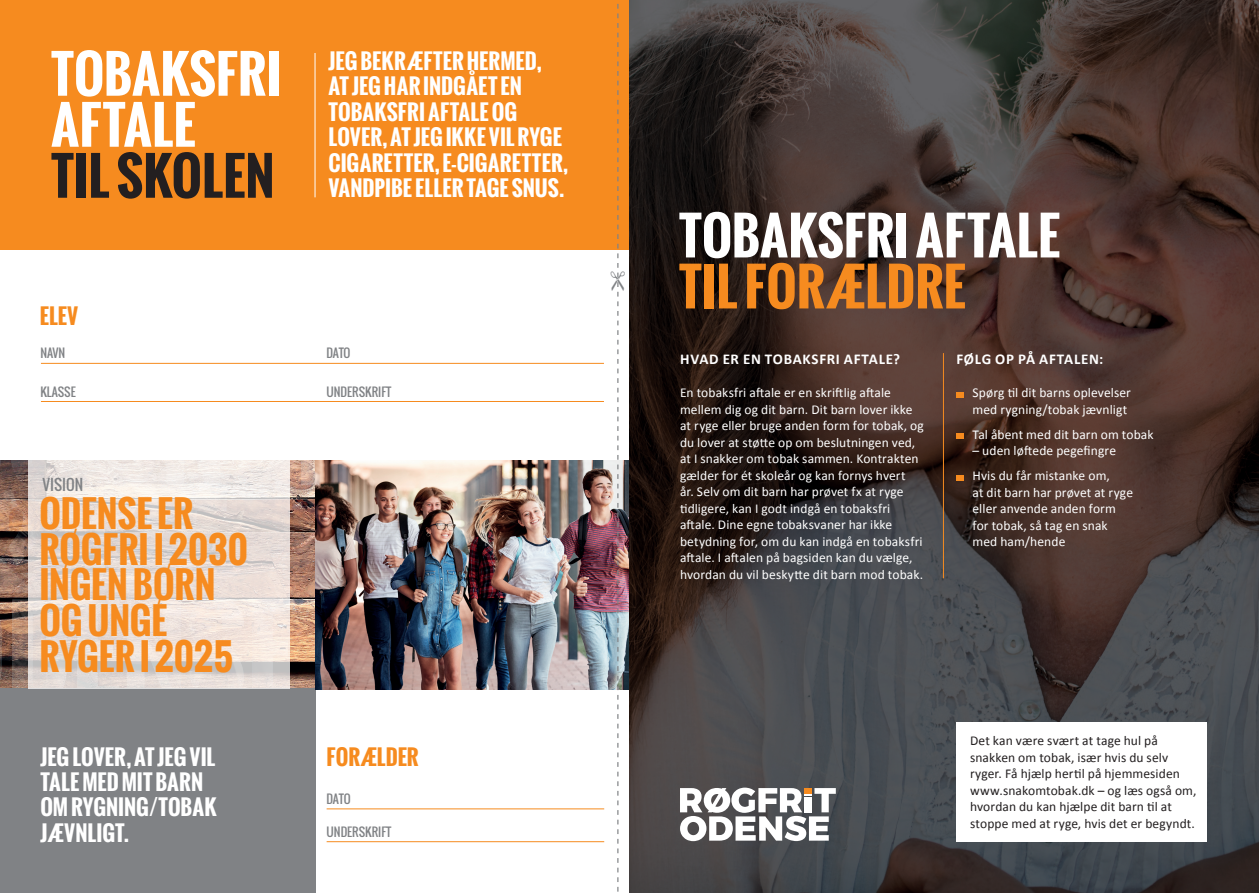
<style>
.page{position:relative;width:1259px;height:893px;background:#fff}
.page>*{position:absolute;margin:0;border:0;box-sizing:border-box;transform-origin:0 0}
.t1{font:700 51px/51px "Oswald";color:#fff}
.t2{font:700 51px "Oswald";color:#f68b1f}
.t3{font:700 51px "Oswald";color:#231f20}
.t4{font:700 36.15px/35.5px "Oswald";color:#f68b1f}
.t5{font:700 21.3px/25.5px "Oswald";color:#fff}
.t6{font:700 21.3px "Oswald";color:#f68b1f}
.t7{font:700 15px "Calibri";letter-spacing:.045em;color:#fff}
.t8{font:15px "Oswald";color:#808285}
.t9{font:13.5px/16.5px "Calibri";letter-spacing:.005em;color:#fff}
.t10{font:13.5px/16.5px "Calibri";letter-spacing:.005em;color:#231f20}
.t11{font:12px "Oswald";color:#808285}
</style>
<div class="page">
<img style="left:0;top:487px;width:315px;height:202px">
<img style="left:0;top:460px;width:315px;height:27px">
<div style="left:0;top:689px;width:315px;height:204px;background:#808285"></div>
<img style="left:315px;top:460px;width:314px;height:230px">
<div style="left:0;top:0;width:629px;height:250px;background:#f68b1f"></div>
<hr style="left:315px;top:53px;width:1px;height:144px;background:#fff">
<img style="left:629px;top:0;width:630px;height:893px">
<hr style="left:943px;top:353px;width:1px;height:225px;background:#f68b1f">
<div style="left:956px;top:722px;width:250px;height:120px;background:#fff"></div>
<svg style="left:28px;top:460px;width:262px;height:229px;background:#e6ddd9"></svg>
<hr style="left:327px;top:841px;width:277px;height:1px;background:#f68b1f">
<hr style="left:327px;top:809px;width:277px;height:1px;background:#f68b1f">
<svg style="left:680px;top:788px;width:156px;height:53px"></svg>
<div style="left:805px;top:797px;width:7px;height:15px;background:#fff"></div>
<svg style="left:956px;top:392px;width:7px;height:5px"></svg>
<div style="left:956px;top:433px;width:7px;height:6px;background:#f68b1f"></div>
<svg style="left:956px;top:475px;width:7px;height:5px"></svg>
<hr style="left:41px;top:363px;width:563px;height:1px;background:#f68b1f">
<hr style="left:41px;top:401px;width:563px;height:1px;background:#f68b1f">
<img style="left:611px;top:3px;width:14px;height:889px">
<h1 class="t1" style="left:51px;top:48px;width:231px">TOBAKSFRI<br>AFTALE</h1>
<h1 class="t3" style="left:51px;top:138px;width:225px">TIL SKOLEN</h1>
<h3 class="t6" style="left:40px;top:300px;width:40px">ELEV</h3>
<h3 class="t5" style="left:328px;top:48px;width:241px">JEG BEKRÆFTER HERMED,<br>AT JEG HAR INDGÅET EN<br>TOBAKSFRI AFTALE OG<br>LOVER, AT JEG IKKE VIL RYGE<br>CIGARETTER, E-CIGARETTER,<br>VANDPIBE ELLER TAGE SNUS.</h3>
<p class="t11" style="left:40px;top:344px;width:26px">NAVN</p>
<p class="t11" style="left:326px;top:344px;width:26px">DATO</p>
<p class="t11" style="left:40px;top:382px;width:37px">KLASSE</p>
<p class="t11" style="left:326px;top:382px;width:66px">UNDERSKRIFT</p>
<p class="t8" style="left:43px;top:473px;width:42px">VISION</p>
<h2 class="t4" style="left:39px;top:496px;width:210px">ODENSE ER<br>RØGFRI I 2030<br>INGEN BØRN<br>OG UNGE<br>RYGER I 2025</h2>
<h3 class="t5" style="left:40px;top:744px;width:178px">JEG LOVER, AT JEG VIL<br>TALE MED MIT BARN<br>OM RYGNING/TOBAK<br>JÆVNLIGT.</h3>
<h3 class="t6" style="left:327px;top:741px;width:94px">FORÆLDER</h3>
<p class="t11" style="left:327px;top:790px;width:26px">DATO</p>
<p class="t11" style="left:327px;top:822px;width:66px">UNDERSKRIFT</p>
<h1 class="t1" style="left:679px;top:210px;width:383px">TOBAKSFRI AFTALE</h1>
<h1 class="t2" style="left:679px;top:249px;width:288px">TIL FORÆLDRE</h1>
<p class="t7" style="left:680px;top:350px;width:221px">HVAD ER EN TOBAKSFRI AFTALE?</p>
<p class="t9" style="left:680px;top:384px;width:245px">En tobaksfri aftale er en skriftlig aftale mellem dig og dit barn. Dit barn lover ikke at ryge eller bruge anden form for tobak, og du lover at støtte op om beslutningen ved, at I snakker om tobak sammen. Kontrakten gælder for ét skoleår og kan fornys hvert<br>år. Selv om dit barn har prøvet fx at ryge tidligere, kan I godt indgå en tobaksfri aftale. Dine egne tobaksvaner har ikke betydning for, om du kan indgå en tobaksfri aftale. I aftalen på bagsiden kan du vælge, hvordan du vil beskytte dit barn mod tobak.</p>
<p class="t7" style="left:956px;top:350px;width:148px">FØLG OP PÅ AFTALEN:</p>
<p class="t9" style="left:972px;top:384px;width:160px">Spørg til dit barns oplevelser med rygning/tobak jævnligt</p>
<p class="t9" style="left:972px;top:425px;width:183px">Tal åbent med dit barn om tobak</p>
<p class="t9" style="left:972px;top:438px;width:145px;line-height:25px">– uden løftede pegefingre<br>Hvis du får mistanke om,</p>
<p class="t9" style="left:972px;top:483px;width:162px">at dit barn har prøvet at ryge eller anvende anden form for tobak, så tag en snak med ham/hende</p>
<p class="t10" style="left:970px;top:732px;width:228px">Det kan være svært at tage hul på snakken om tobak, især hvis du selv ryger. Få hjælp hertil på hjemmesiden www.snakomtobak.dk – og læs også om, hvordan du kan hjælpe dit barn til at stoppe med at ryge, hvis det er begyndt.</p>
</div>
